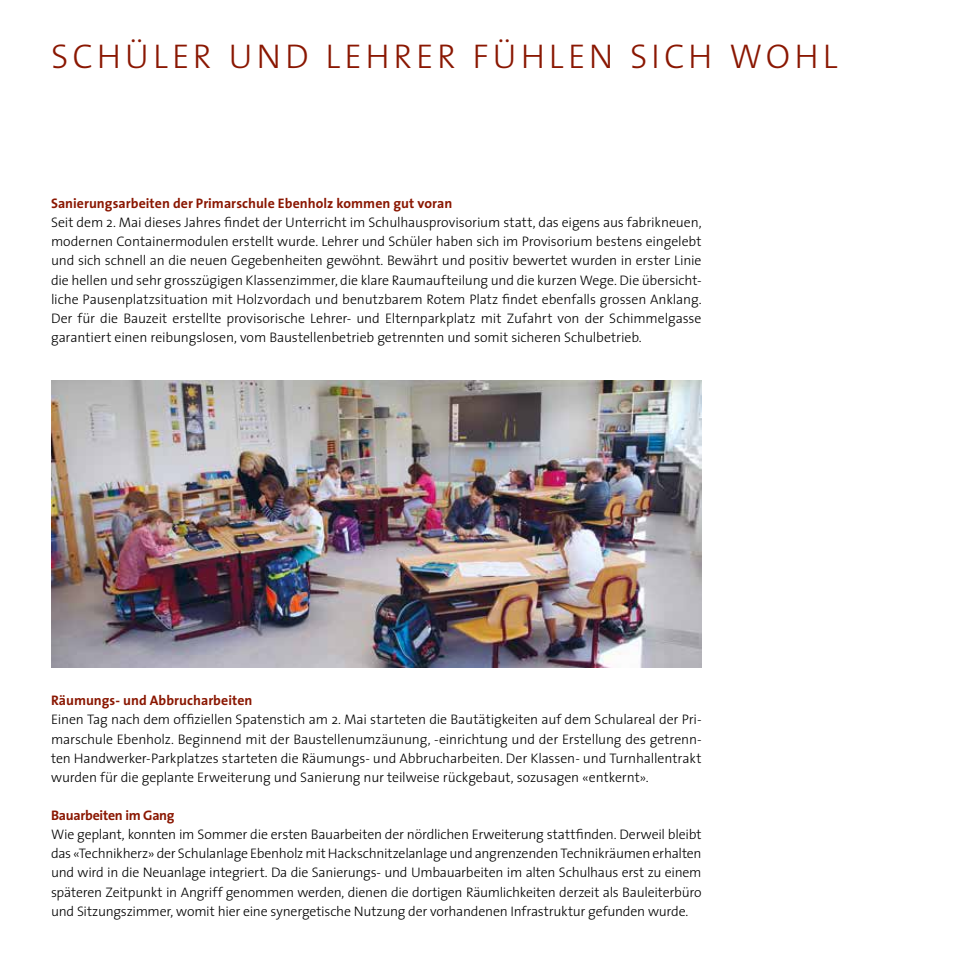
<style>
.page{position:relative;width:978px;height:978px;background:#fff}
.page>*{position:absolute;margin:0;border:0;box-sizing:border-box;transform-origin:0 0}
.t1{font:300 34.5px "The Sans";letter-spacing:.115em;color:#8a1702}
.t2{font:300 13.8px/19px "The Sans";letter-spacing:-.01em;color:#000;text-align:justify}
.t3{font:700 13.8px "The Sans";color:#8a1702}
.t4{font:700 13.8px "The Sans";letter-spacing:-.02em;color:#8a1702}
</style>
<div class="page">
<img style="left:51px;top:380px;width:651px;height:287px">
<h1 class="t1" style="left:51px;top:28px;width:788px">SCHÜLER UND LEHRER FÜHLEN SICH WOHL</h1>
<p class="t3" style="left:51px;top:192px;width:403px">Sanierungsarbeiten der Primarschule Ebenholz kommen gut voran</p>
<p class="t2" style="left:51px;top:213px;width:652px">Seit dem 2. Mai dieses Jahres findet der Unterricht im Schulhausprovisorium statt, das eigens aus fabrikneuen, modernen Containermodulen erstellt wurde. Lehrer und Schüler haben sich im Provisorium bestens eingelebt und sich schnell an die neuen Gegebenheiten gewöhnt. Bewährt und positiv bewertet wurden in erster Linie die hellen und sehr grosszügigen Klassenzimmer, die klare Raumaufteilung und die kurzen Wege. Die übersicht&shy;liche Pausenplatzsituation mit Holzvordach und benutzbarem Rotem Platz findet ebenfalls grossen Anklang.<br>Der für die Bauzeit erstellte provisorische Lehrer- und Elternparkplatz mit Zufahrt von der Schimmelgasse garantiert einen reibungslosen, vom Baustellenbetrieb getrennten und somit sicheren Schulbetrieb.</p>
<p class="t3" style="left:51px;top:689px;width:203px">Räumungs- und Abbrucharbeiten</p>
<p class="t2" style="left:51px;top:710px;width:652px">Einen Tag nach dem offiziellen Spatenstich am 2. Mai starteten die Bautätigkeiten auf dem Schulareal der Pri&shy;marschule Ebenholz. Beginnend mit der Baustellenumzäunung, -einrichtung und der Erstellung des getrenn&shy;ten Handwerker-Parkplatzes starteten die Räumungs- und Abbrucharbeiten. Der Klassen- und Turnhallentrakt wurden für die geplante Erweiterung und Sanierung nur teilweise rückgebaut, sozusagen «entkernt».</p>
<p class="t4" style="left:51px;top:804px;width:125px">Bauarbeiten im Gang</p>
<p class="t2" style="left:51px;top:825px;width:652px">Wie geplant, konnten im Sommer die ersten Bauarbeiten der nördlichen Erweiterung stattfinden. Derweil bleibt das «Technikherz» der Schulanlage Ebenholz mit Hackschnitzelanlage und angrenzenden Technikräumen erhalten und wird in die Neuanlage integriert. Da die Sanierungs- und Umbauarbeiten im alten Schulhaus erst zu einem späteren Zeitpunkt in Angriff genommen werden, dienen die dortigen Räumlichkeiten derzeit als Bauleiterbüro und Sitzungszimmer, womit hier eine synergetische Nutzung der vorhandenen Infrastruktur gefunden wurde.</p>
</div>
